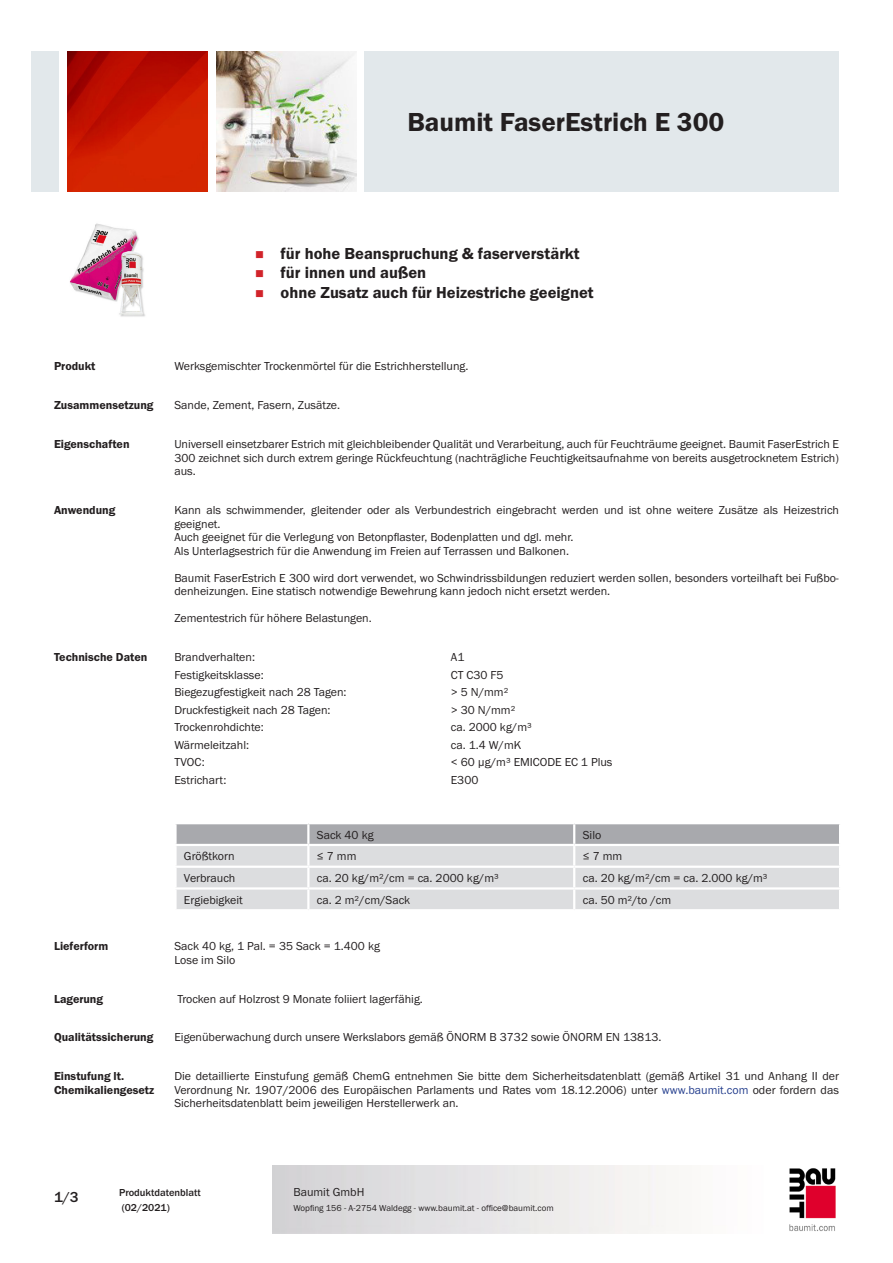
<style>
.page{position:relative;width:893px;height:1263px;background:#fff}
.page>*{position:absolute;margin:0;border:0;box-sizing:border-box;transform-origin:0 0}
.PDS_Produktname{font:27px "BM Franklin Gothic URW Dem";color:#231f20}
.t1{font:16.5px "BM Franklin Gothic URW Dem";color:#231f20}
.t2{font:500 15px "BM Franklin Gothic URW";color:#231f20}
.PDS_Standard{font:12px/13.5px "BM Franklin Gothic URW Boo";color:#231f20;text-align:justify}
.PDS_Standard_linksbü{font:12px "BM Franklin Gothic URW Boo";color:#231f20}
.PDS_Header{font:12px/13.5px "BM Franklin Gothic URW Dem";color:#231f20}
.t3{font:500 10.5px/15px "BM Franklin Gothic URW";color:#231f20}
.t4{font:9px "BM Franklin Gothic URW Boo";color:#231f20}
.s1{color:#253f8e}
</style>
<div class="page">
<img style="left:789px;top:1168px;width:47px;height:63px">
<div style="left:32px;top:51px;width:27px;height:140px;background:#e2e8eb"></div>
<img style="left:68px;top:52px;width:140px;height:139px">
<img style="left:216px;top:51px;width:141px;height:140px">
<div style="left:365px;top:51px;width:474px;height:140px;background:#e2e8eb"></div>
<img style="left:69px;top:223px;width:76px;height:94px">
<svg style="left:175px;top:823px;width:665px;height:86px;background:#d2d3d6"></svg>
<hr style="left:174px;top:887px;width:134px;height:2px;background:#fff">
<hr style="left:174px;top:889px;width:3px;height:20px;background:#fff">
<hr style="left:308px;top:887px;width:266px;height:2px;background:#fff">
<hr style="left:307px;top:889px;width:2px;height:20px;background:#fff">
<hr style="left:574px;top:887px;width:267px;height:2px;background:#fff">
<hr style="left:573px;top:889px;width:2px;height:20px;background:#fff">
<hr style="left:839px;top:889px;width:2px;height:20px;background:#fff">
<p class="PDS_Produktname" style="left:407px;top:106px;width:319px">Baumit FaserEstrich E 300</p>
<p class="t1" style="left:281px;top:243px;width:301px">für hohe Beanspruchung &amp; faserverstärkt</p>
<p class="t1" style="left:281px;top:263px;width:147px">für innen und außen</p>
<p class="t1" style="left:281px;top:282px;width:315px">ohne Zusatz auch für Heizestriche geeignet</p>
<p class="PDS_Header" style="left:54px;top:360px;width:43px">Produkt</p>
<p class="PDS_Standard" style="left:174px;top:360px;width:296px">Werksgemischter Trockenmörtel für die Estrichherstellung.</p>
<p class="PDS_Header" style="left:54px;top:399px;width:101px">Zusammensetzung</p>
<p class="PDS_Standard" style="left:174px;top:399px;width:167px">Sande, Zement, Fasern, Zusätze.</p>
<p class="PDS_Header" style="left:54px;top:438px;width:77px">Eigenschaften</p>
<p class="PDS_Standard" style="left:174px;top:438px;width:666px">Universell einsetzbarer Estrich mit gleichbleibender Qualität und Verarbeitung, auch für Feuchträume geeignet. Baumit FaserEstrich E 300 zeichnet sich durch extrem geringe Rückfeuchtung (nachträgliche Feuchtigkeitsaufnahme von bereits ausgetrocknetem Estrich) aus.</p>
<p class="PDS_Header" style="left:54px;top:504px;width:63px">Anwendung</p>
<p class="PDS_Standard" style="left:174px;top:504px;width:666px">Kann als schwimmender, gleitender oder als Verbundestrich eingebracht werden und ist ohne weitere Zusätze als Heizestrich geeignet.</p>
<p class="PDS_Standard" style="left:174px;top:531px;width:401px">Auch geeignet für die Verlegung von Betonpflaster, Bodenplatten und dgl. mehr.</p>
<p class="PDS_Standard" style="left:174px;top:544px;width:396px">Als Unterlagsestrich für die Anwendung im Freien auf Terrassen und Balkonen.</p>
<p class="PDS_Standard" style="left:174px;top:571px;width:666px">Baumit FaserEstrich E 300 wird dort verwendet, wo Schwindrissbildungen reduziert werden sollen, besonders vorteilhaft bei Fußbo&shy;denheizungen. Eine statisch notwendige Bewehrung kann jedoch nicht ersetzt werden.</p>
<p class="PDS_Standard" style="left:174px;top:612px;width:199px">Zementestrich für höhere Belastungen.</p>
<p class="PDS_Header" style="left:54px;top:650px;width:95px">Technische Daten</p>
<p class="PDS_Standard_linksbü" style="left:174px;top:650px;width:82px">Brandverhalten:</p>
<p class="PDS_Standard_linksbü" style="left:451px;top:650px;width:15px">A1</p>
<p class="PDS_Standard_linksbü" style="left:174px;top:667px;width:91px">Festigkeitsklasse:</p>
<p class="PDS_Standard_linksbü" style="left:451px;top:667px;width:54px">CT C30 F5</p>
<p class="PDS_Standard_linksbü" style="left:174px;top:685px;width:174px">Biegezugfestigkeit nach 28 Tagen:</p>
<p class="PDS_Standard_linksbü" style="left:451px;top:685px;width:59px">&gt; 5 N/mm²</p>
<p class="PDS_Standard_linksbü" style="left:174px;top:702px;width:158px">Druckfestigkeit nach 28 Tagen:</p>
<p class="PDS_Standard_linksbü" style="left:451px;top:702px;width:66px">&gt; 30 N/mm²</p>
<p class="PDS_Standard_linksbü" style="left:174px;top:720px;width:91px">Trockenrohdichte:</p>
<p class="PDS_Standard_linksbü" style="left:451px;top:720px;width:83px">ca. 2000 kg/m³</p>
<p class="PDS_Standard_linksbü" style="left:174px;top:737px;width:76px">Wärmeleitzahl:</p>
<p class="PDS_Standard_linksbü" style="left:451px;top:737px;width:72px">ca. 1.4 W/mK</p>
<p class="PDS_Standard_linksbü" style="left:174px;top:755px;width:32px">TVOC:</p>
<p class="PDS_Standard_linksbü" style="left:451px;top:755px;width:163px">&lt; 60 µg/m³ EMICODE EC 1 Plus</p>
<p class="PDS_Standard_linksbü" style="left:174px;top:772px;width:54px">Estrichart:</p>
<p class="PDS_Standard_linksbü" style="left:451px;top:772px;width:29px">E300</p>
<p class="PDS_Standard_linksbü" style="left:317px;top:827px;width:58px">Sack 40 kg</p>
<p class="PDS_Standard_linksbü" style="left:583px;top:827px;width:20px">Silo</p>
<p class="PDS_Standard_linksbü" style="left:184px;top:849px;width:52px">Größtkorn</p>
<p class="PDS_Standard_linksbü" style="left:317px;top:849px;width:41px">≤ 7 mm</p>
<p class="PDS_Standard_linksbü" style="left:583px;top:849px;width:41px">≤ 7 mm</p>
<p class="PDS_Standard_linksbü" style="left:184px;top:871px;width:53px">Verbrauch</p>
<p class="PDS_Standard_linksbü" style="left:317px;top:871px;width:183px">ca. 20 kg/m²/cm = ca. 2000 kg/m³</p>
<p class="PDS_Standard_linksbü" style="left:583px;top:871px;width:186px">ca. 20 kg/m²/cm = ca. 2.000 kg/m³</p>
<p class="PDS_Standard_linksbü" style="left:184px;top:892px;width:60px">Ergiebigkeit</p>
<p class="PDS_Standard_linksbü" style="left:317px;top:892px;width:95px">ca. 2 m²/cm/Sack</p>
<p class="PDS_Standard_linksbü" style="left:583px;top:892px;width:90px">ca. 50 m²/to /cm</p>
<p class="PDS_Header" style="left:54px;top:940px;width:56px">Lieferform</p>
<p class="PDS_Standard" style="left:174px;top:940px;width:207px">Sack 40 kg, 1 Pal. = 35 Sack = 1.400 kg</p>
<p class="PDS_Standard" style="left:174px;top:953px;width:62px">Lose im Silo</p>
<p class="PDS_Header" style="left:54px;top:992px;width:51px">Lagerung</p>
<p class="PDS_Standard" style="left:177px;top:992px;width:247px">Trocken auf Holzrost 9 Monate foliiert lagerfähig.</p>
<p class="PDS_Header" style="left:54px;top:1031px;width:101px">Qualitätssicherung</p>
<p class="PDS_Standard" style="left:174px;top:1031px;width:489px">Eigenüberwachung durch unsere Werkslabors gemäß ÖNORM B 3732 sowie ÖNORM EN 13813.</p>
<p class="PDS_Header" style="left:54px;top:1070px;width:102px">Einstufung lt.<br>Chemikaliengesetz</p>
<p class="PDS_Standard" style="left:174px;top:1070px;width:666px">Die detaillierte Einstufung gemäß ChemG entnehmen Sie bitte dem Sicherheitsdatenblatt (gemäß Artikel 31 und Anhang II der Verordnung Nr. 1907/2006 des Europäischen Parlaments und Rates vom 18.12.2006) unter <span class="s1">www.baumit.com</span> oder fordern das Sicherheitsdatenblatt beim jeweiligen Herstellerwerk an.</p>
<p class="t2" style="left:54px;top:1188px;width:26px">1/3</p>
<p class="t3" style="left:119px;top:1185px;width:83px">Produktdatenblatt (02/2021)</p>
<p class="PDS_Standard" style="left:293px;top:1185px;width:73px">Baumit GmbH</p>
<p class="t4" style="left:293px;top:1202px;width:262px">Wopfing 156 - A-2754 Waldegg - www.baumit.at - office@baumit.com</p>
</div>
